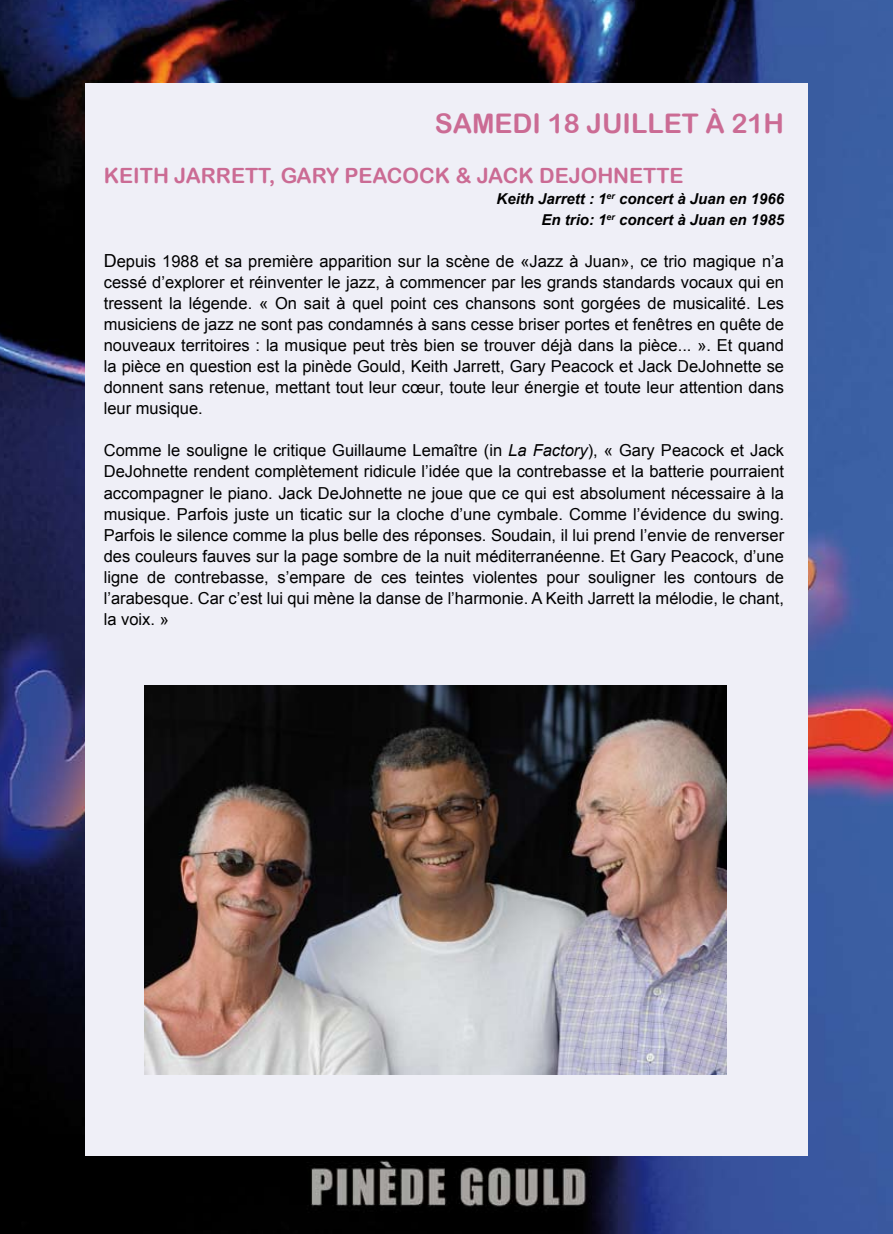
<style>
.page{position:relative;width:893px;height:1234px;background:#fff}
.page>*{position:absolute;margin:0;border:0;box-sizing:border-box;transform-origin:0 0}
.t1{font:27px "Arial Rounded MT Bold";color:#cb6b94}
.t2{font:21px "Arial Rounded MT Bold";color:#cb6b94}
.t3{font:16.5px/21px "Arial";color:#000;text-align:justify}
.t4{font:italic 700 15px/21px "Arial";color:#000;text-align:right}
.s1{font-size:18px}
.s2{font-style:italic}
</style>
<div class="page">
<img style="left:0;top:0;width:893px;height:1233px">
<div style="left:85px;top:83px;width:723px;height:1071px;background:#efeff7"></div>
<img style="left:145px;top:685px;width:581px;height:389px">
<h1 class="t1" style="left:435px;top:107px;width:75px">SAMEDI</h1>
<h1 class="t1" style="left:548px;top:107px;width:90px">18 JUILLE</h1>
<h1 class="t1" style="left:682px;top:107px;width:100px">T À 21H</h1>
<p class="t2" style="left:104px;top:163px;width:581px">KEITH JARRETT, GARY PEACOCK &amp; JACK DEJOHNETTE</p>
<p class="t4" style="left:497px;top:189px;width:289px">Keith Jarrett : 1<sup>er</sup> concert à Juan en 1966<br>En trio: 1<sup>er</sup> concert à Juan en 1985</p>
<p class="t3" style="left:104px;top:251px;width:682px"><span class="s1">D</span>epuis 1988 et sa première apparition sur la scène de «Jazz à Juan», ce trio magique n’a cessé d’explorer et réinventer le jazz, à commencer par les grands standards vocaux qui en tressent la légende. « On sait à quel point ces chansons sont gorgées de musicalité. Les musiciens de jazz ne sont pas condamnés à sans cesse briser portes et fenêtres en quête de nouveaux territoires : la musique peut très bien se trouver déjà dans la pièce... ». Et quand la pièce en question est la pinède Gould, Keith Jarrett, Gary Peacock et Jack DeJohnette se donnent sans retenue, mettant tout leur cœur, toute leur énergie et toute leur attention dans leur musique.</p>
<p class="t3" style="left:104px;top:440px;width:682px">Comme le souligne le critique Guillaume Lemaître (in <span class="s2">La Factory</span>), « Gary Peacock et Jack DeJohnette rendent complètement ridicule l’idée que la contrebasse et la batterie pourraient accompagner le piano. Jack DeJohnette ne joue que ce qui est absolument nécessaire à la musique. Parfois juste un ticatic sur la cloche d’une cymbale. Comme l’évidence du swing.<br>Parfois le silence comme la plus belle des réponses. Soudain, il lui prend l’envie de renverser des couleurs fauves sur la page sombre de la nuit méditerranéenne. Et Gary Peacock, d’une ligne de contrebasse, s’empare de ces teintes violentes pour souligner les contours de l’arabesque. Car c’est lui qui mène la danse de l’harmonie. A Keith Jarrett la mélodie, le chant, la voix. »</p>
</div>
